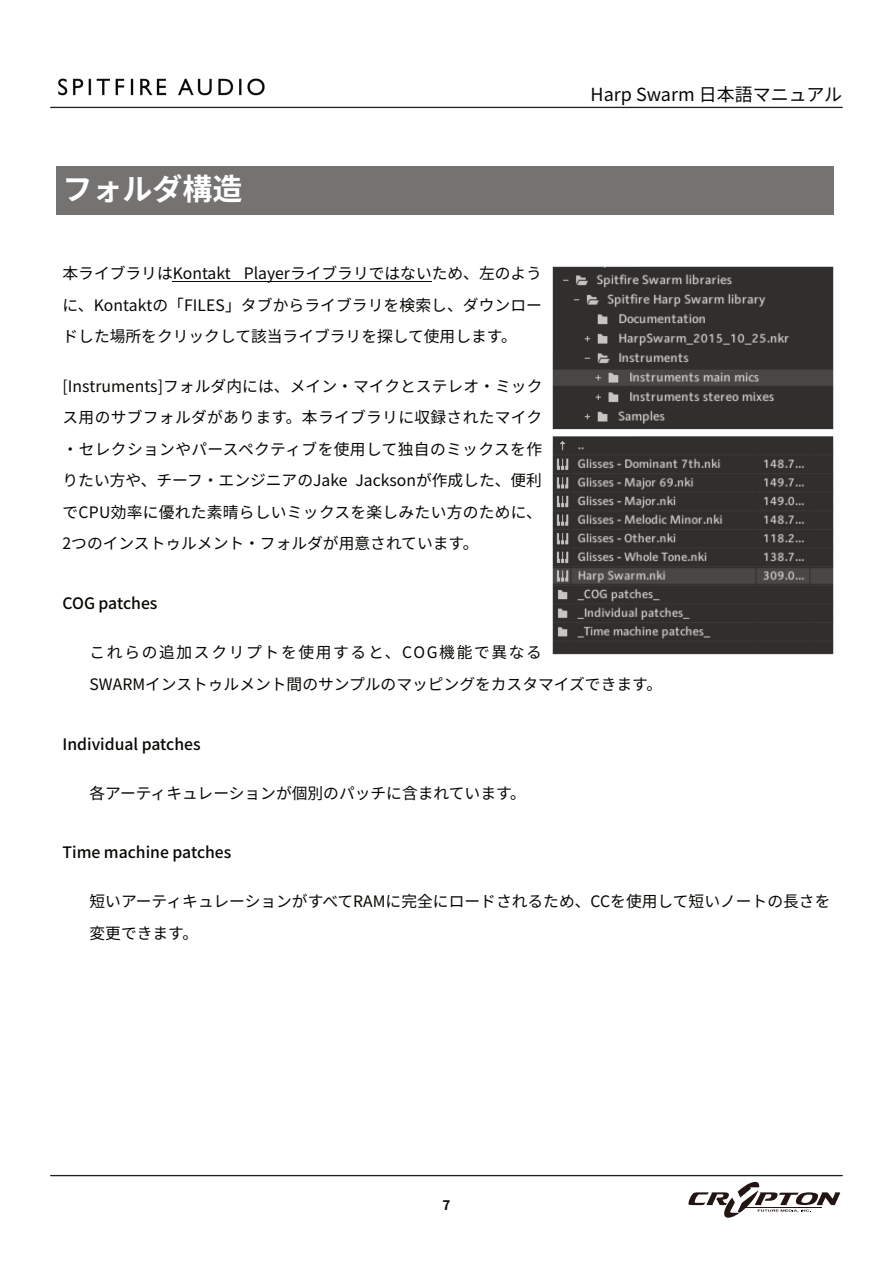
<style>
.page{position:relative;width:893px;height:1263px;background:#fff}
.page>*{position:absolute;margin:0;border:0;box-sizing:border-box;transform-origin:0 0}
.t1{font:700 30px "Source Han Sans JP";color:#fff}
.t2{font:18px "Source Han Sans JP";color:#080704}
.t3{font:15.75px/31.5px "Source Han Sans JP";color:#080704;text-align:justify}
.t4{font:500 15.75px "Source Han Sans JP";color:#080704}
</style>
<div class="page">
<hr style="left:51px;top:107px;width:791px;height:1px;background:#231f20">
<hr style="left:51px;top:1175px;width:791px;height:1px;background:#231f20">
<svg style="left:688px;top:1181px;width:152px;height:37px"></svg>
<img style="left:58px;top:78px;width:207px;height:18px">
<div style="left:56px;top:167px;width:778px;height:48px;background:#757372"></div>
<hr style="left:173px;top:281px;width:259px;height:1px;background:#080704">
<img style="left:552px;top:266px;width:282px;height:389px">
<h1 class="t1" style="left:63px;top:173px;width:181px">フォルダ構造</h1>
<p class="t3" style="left:63px;top:258px;width:481px">本ライブラリはKontakt Playerライブラリではないため、左のように、Kontaktの「FILES」タブからライブラリを検索し、ダウンロードした場所をクリックして該当ライブラリを探して使用します。</p>
<p class="t3" style="left:63px;top:370px;width:481px">[Instruments]フォルダ内には、メイン‧マイクとステレオ‧ミックス用のサブフォルダがあります。本ライブラリに収録されたマイク‧セレクションやパースペクティブを使用して独自のミックスを作りたい方や、チーフ‧エンジニアのJake Jacksonが作成した、便利でCPU効率に優れた素晴らしいミックスを楽しみたい方のために、2つのインストゥルメント‧フォルダが用意されています。</p>
<p class="t2" style="left:591px;top:85px;width:253px">Harp Swarm 日本語マニュアル</p>
<p class="t4" style="left:63px;top:595px;width:96px">COG patches</p>
<p class="t3" style="left:90px;top:637px;width:574px">これらの追加スクリプトを使用すると、COG機能で異なる<br>SWARMインストゥルメント間のサンプルのマッピングをカスタマイズできます。</p>
<p class="t4" style="left:63px;top:736px;width:140px">Individual patches</p>
<p class="t3" style="left:90px;top:777px;width:438px">各アーティキュレーションが個別のパッチに含まれています。</p>
<p class="t4" style="left:63px;top:844px;width:170px">Time machine patches</p>
<p class="t3" style="left:90px;top:885px;width:742px">短いアーティキュレーションがすべてRAMに完全にロードされるため、CCを使用して短いノートの長さを変更できます。</p>
</div>
